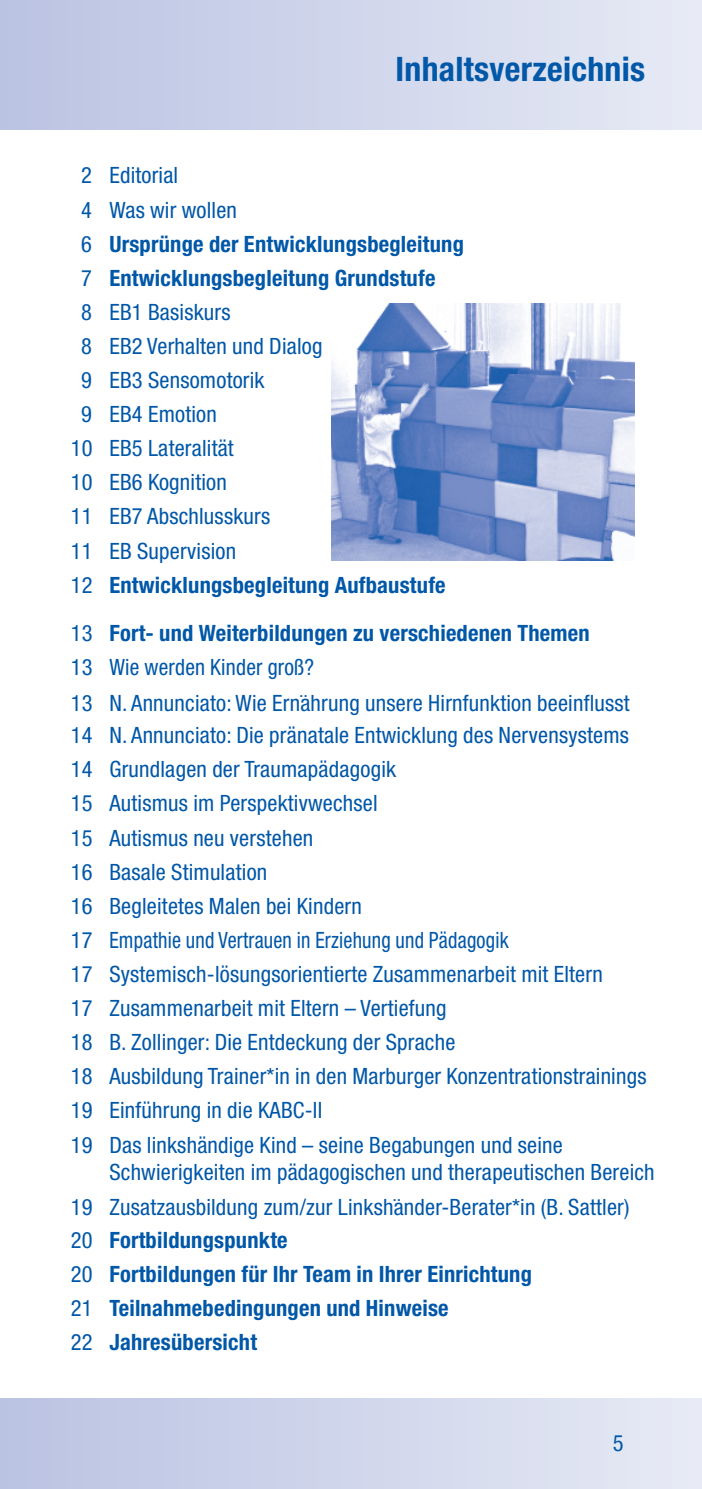
<style>
.page{position:relative;width:702px;height:1489px;background:#fff}
.page>*{position:absolute;margin:0;border:0;box-sizing:border-box;transform-origin:0 0}
.t1{font:700 condensed 33.75px "Helvetica Neue";letter-spacing:.01em;color:#0157a8}
.t2{font:condensed 22.5px/34px "Helvetica Neue";letter-spacing:.01em;color:#0157a8}
.t3{font:700 condensed 22.5px/34px "Helvetica Neue";letter-spacing:.01em;color:#0157a8}
.s1{font-weight:400}
.s2{font-weight:700}
.s3{font-family:"Lucida Grande";font-stretch:normal}
</style>
<div class="page">
<div style="left:0;top:0;width:702px;height:129px;background:linear-gradient(to right,#bac2e2,#e7eaf5)"></div>
<div style="left:0;top:1397px;width:702px;height:91px;background:linear-gradient(to right,#bac2e2,#e7eaf5)"></div>
<img style="left:332px;top:304px;width:302px;height:256px">
<h1 class="t1" style="left:395px;top:57px;width:251px">Inhaltsverzeichnis</h1>
<p class="t2" style="left:81px;top:160px;width:98px">2 Editorial</p>
<p class="t2" style="left:81px;top:194px;width:157px">4 Was wir wollen</p>
<p class="t3" style="left:81px;top:228px;width:384px"><span class="s1">6</span> Ursprünge der Entwicklungsbegleitung</p>
<p class="t3" style="left:81px;top:263px;width:356px"><span class="s1">7</span> Entwicklungsbegleitung Grundstufe</p>
<p class="t2" style="left:81px;top:297px;width:151px">8 EB1 Basiskurs</p>
<p class="t2" style="left:81px;top:331px;width:243px">8 EB2 Verhalten und Dialog</p>
<p class="t2" style="left:81px;top:365px;width:185px">9 EB3 Sensomotorik</p>
<p class="t2" style="left:81px;top:399px;width:137px">9 EB4 Emotion</p>
<p class="t2" style="left:71px;top:433px;width:164px">10 EB5 Lateralität</p>
<p class="t2" style="left:71px;top:467px;width:157px">10 EB6 Kognition</p>
<p class="t2" style="left:71px;top:501px;width:201px">11 EB7 Abschlusskurs</p>
<p class="t2" style="left:71px;top:535px;width:167px">11 EB Supervision</p>
<p class="t3" style="left:71px;top:569px;width:376px"><span class="s1">12</span> Entwicklungsbegleitung Aufbaustufe</p>
<p class="t2" style="left:71px;top:617px;width:560px;line-height:34.8px">13 <span class="s2">Fort- und Weiterbildungen zu verschiedenen Themen<br></span>13 Wie werden Kinder groß?<br>13 N. Annunciato: Wie Erna<span class="s3">̈</span>hrung unsere Hirnfunktion beeinflusst</p>
<p class="t2" style="left:71px;top:720px;width:577px">14 N. Annunciato: Die pränatale Entwicklung des Nervensystems 14 Grundlagen der Traumapädagogik<br>15 Autismus im Perspektivwechsel<br>15 Autismus neu verstehen<br>16 Basale Stimulation<br>16 Begleitetes Malen bei Kindern<br>17 Empathie und Vertrauen in Erziehung und Pädagogik<br>17 Systemisch-lösungsorientierte Zusammenarbeit mit Eltern<br>17 Zusammenarbeit mit Eltern – Vertiefung<br>18 B. Zollinger: Die Entdeckung der Sprache<br>18 Ausbildung Trainer*in in den Marburger Konzentrationstrainings 19 Einführung in die KABC-II<br>19 Das linkshändige Kind – seine Begabungen und seine</p>
<p class="t2" style="left:71px;top:1155px;width:585px;line-height:35.8px;text-indent:38px">Schwierigkeiten im pädagogischen und therapeutischen Bereich<br>19 Zusatzausbildung zum/zur Linksha<span class="s3">̈</span>nder-Berater*in (B. Sattler)</p>
<p class="t3" style="left:71px;top:1224px;width:462px"><span class="s1">20</span> Fortbildungspunkte<br><span class="s1">20</span> Fortbildungen für Ihr Team in Ihrer Einrichtung <span class="s1">21</span> Teilnahmebedingungen und Hinweise<br><span class="s1">22</span> Jahresübersicht</p>
<p class="t2" style="left:613px;top:1427px;width:12px">5</p>
</div>
